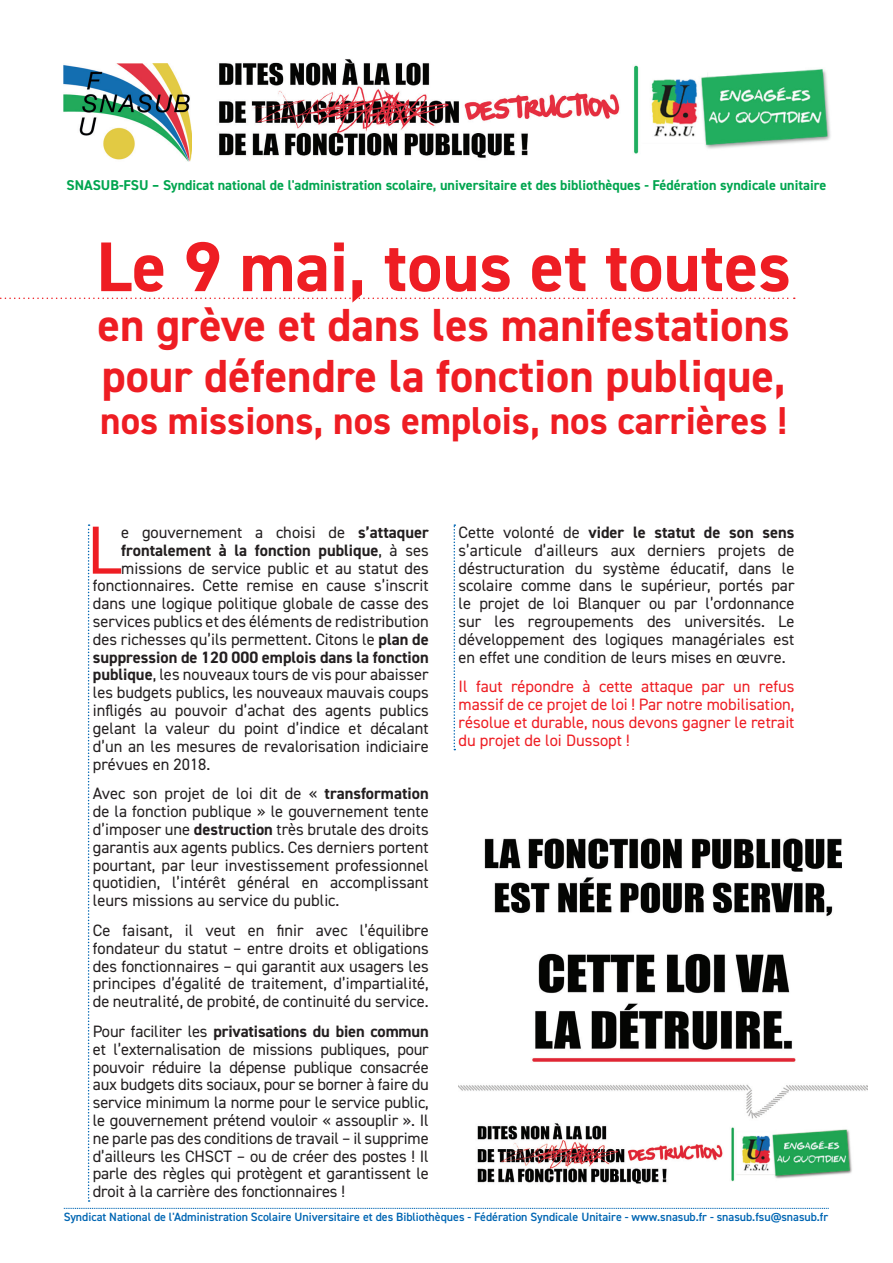
<style>
.page{position:relative;width:893px;height:1263px;background:#fff}
.page>*{position:absolute;margin:0;border:0;box-sizing:border-box;transform-origin:0 0}
.t1{font:700 70.5px "DIN2014";color:#ee1d23}
.t2{font:68.1px "DIN2014";color:#ee1d23}
.t3{font:700 46.5px/50.1px "DIN2014";color:#ee1d23}
.t4{font:700 39px "DIN2014";color:#ee1d23}
.t5{font:16.5px/17.9px "DIN2014";color:#231f20;text-align:justify}
.t6{font:16.5px/17.9px "DIN2014";color:#ee1d23;text-align:justify}
.t7{font:700 16.5px "DIN2014";color:#231f20}
.t8{font:700 14.25px "DIN2014";color:#00a54f}
.t9{font:600 12px "DIN2014";letter-spacing:-.005em;color:#0166b3}
.s1{font-weight:700}
.s2{font-weight:400}
</style>
<div class="page">
<svg style="left:88px;top:524px;width:2px;height:678px"></svg>
<svg style="left:454px;top:524px;width:1px;height:226px"></svg>
<svg style="left:0;top:298px;width:795px;height:1px"></svg>
<img style="left:64px;top:64px;width:127px;height:97px">
<img style="left:219px;top:59px;width:612px;height:99px">
<img style="left:459px;top:838px;width:408px;height:346px">
<svg style="left:64px;top:1208px;width:765px;height:1px"></svg>
<p class="t8" style="left:66px;top:175px;width:761px">SNASUB-FSU – Syndicat national de l'administration scolaire, universitaire et des bibliothèques - Fédération syndicale unitaire</p>
<h1 class="t1" style="left:96px;top:220px;width:696px">Le 9 mai, tous et toutes</h1>
<h3 class="t3" style="left:98px;top:300px;width:694px">en grève et dans les manifestations pour défendre la fonction publique,</h3>
<h3 class="t4" style="left:100px;top:394px;width:688px">nos missions, nos emplois, nos carrières !</h3>
<h2 class="t2" style="left:87px;top:508px;width:36px">L</h2>
<p class="t5" style="left:121px;top:523px;width:309px">e gouvernement a choisi de <span class="s1">s’attaquer</span></p>
<p class="t7" style="left:121px;top:539px;width:309px">frontalement à la fonction publique<span class="s2">, à ses</span></p>
<p class="t5" style="left:121px;top:559px;width:309px">missions de service public et au statut des</p>
<p class="t5" style="left:93px;top:576px;width:337px">fonctionnaires. Cette remise en cause s’inscrit</p>
<p class="t5" style="left:93px;top:594px;width:337px">dans une logique politique globale de casse des</p>
<p class="t5" style="left:93px;top:612px;width:337px">services publics et des éléments de redistribution</p>
<p class="t5" style="left:93px;top:630px;width:337px">des richesses qu’ils permettent. Citons le <span class="s1">plan de</span></p>
<p class="t7" style="left:93px;top:646px;width:337px">suppression de 120 000 emplois dans la fonction</p>
<p class="t5" style="left:93px;top:665px;width:337px"><span class="s1">publique</span>, les nouveaux tours de vis pour abaisser</p>
<p class="t5" style="left:93px;top:683px;width:337px">les budgets publics, les nouveaux mauvais coups</p>
<p class="t5" style="left:93px;top:701px;width:337px">infligés au pouvoir d’achat des agents publics</p>
<p class="t5" style="left:93px;top:719px;width:337px">gelant la valeur du point d’indice et décalant</p>
<p class="t5" style="left:93px;top:737px;width:337px">d’un an les mesures de revalorisation indiciaire</p>
<p class="t5" style="left:93px;top:755px;width:119px">prévues en 2018.</p>
<p class="t5" style="left:93px;top:784px;width:337px">Avec son projet de loi dit de « <span class="s1">transformation </span>de la fonction publique » le gouvernement tente d’imposer une <span class="s1">destruction</span> très brutale des droits garantis aux agents publics. Ces derniers portent pourtant, par leur investissement professionnel quotidien, l’intérêt général en accomplissant leurs missions au service du public.</p>
<p class="t5" style="left:93px;top:921px;width:337px">Ce faisant, il veut en finir avec l’équilibre fondateur du statut – entre droits et obligations des fonctionnaires – qui garantit aux usagers les principes d’égalité de traitement, d’impartialité, de neutralité, de probité, de continuité du service.</p>
<p class="t5" style="left:93px;top:1022px;width:337px">Pour faciliter les <span class="s1">privatisations du bien commun </span>et l’externalisation de missions publiques, pour pouvoir réduire la dépense publique consacrée aux budgets dits sociaux, pour se borner à faire du service minimum la norme pour le service public, le gouvernement prétend vouloir « assouplir ». Il ne parle pas des conditions de travail – il supprime d’ailleurs les CHSCT – ou de créer des postes ! Il parle des règles qui protègent et garantissent le droit à la carrière des fonctionnaires !</p>
<p class="t5" style="left:459px;top:523px;width:337px">Cette volonté de <span class="s1">vider le statut de son sens </span>s’articule d’ailleurs aux derniers projets de déstructuration du système éducatif, dans le scolaire comme dans le supérieur, portés par le projet de loi Blanquer ou par l’ordonnance sur les regroupements des universités. Le développement des logiques managériales est en effet une condition de leurs mises en œuvre.</p>
<p class="t6" style="left:459px;top:677px;width:337px">Il faut répondre à cette attaque par un refus massif de ce projet de loi ! Par notre mobilisation, résolue et durable, nous devons gagner le retrait du projet de loi Dussopt !</p>
<p class="t9" style="left:64px;top:1209px;width:766px">Syndicat National de l'Administration Scolaire Universitaire et des Bibliothèques - Fédération Syndicale Unitaire - www.snasub.fr - snasub.fsu@snasub.fr</p>
</div>
